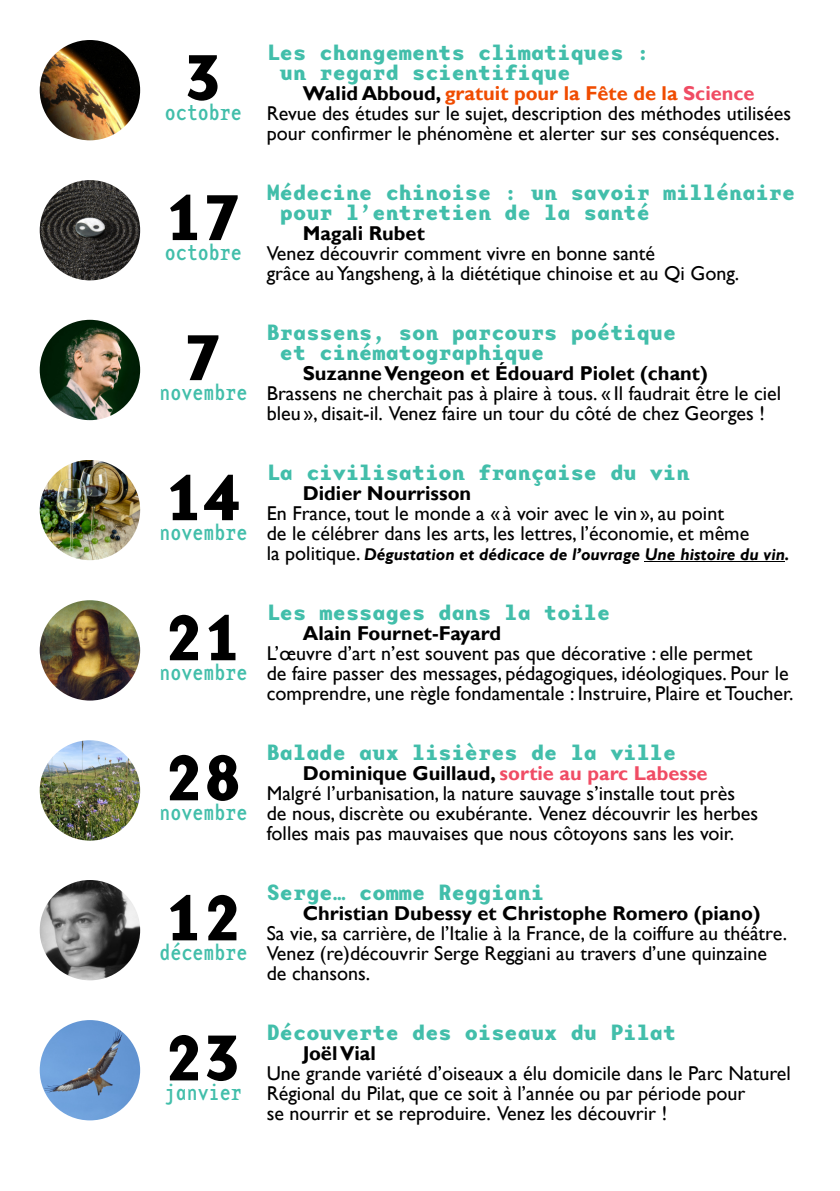
<style>
.page{position:relative;width:840px;height:1191px;background:#fff}
.page>*{position:absolute;margin:0;border:0;box-sizing:border-box;transform-origin:0 0}
.t1{font:700 64px "Base Mono Wide";color:#000}
.t2{font:700 22px/20px "Base Mono Wide";color:#42beaa}
.t3{font:22px "Base Mono Narrow Reg";color:#42beaa}
.t4{font:20px/20px "Gill Sans";color:#000}
.t5{font:700 20px "Gill Sans";color:#000}
.t6{font:italic 700 17px "Gill Sans";color:#000}
.s1{font-weight:700}
.s2{font-weight:700;color:#f04c00}
.s3{font-weight:700;color:#f04c64}
.s4{font-weight:400;font-style:normal;font-size:20px}
</style>
<div class="page">
<img style="left:40px;top:40px;width:100px;height:100px;border-radius:50%">
<img style="left:40px;top:600px;width:100px;height:100px;border-radius:50%">
<img style="left:40px;top:320px;width:100px;height:100px;border-radius:50%">
<img style="left:40px;top:880px;width:100px;height:100px;border-radius:50%">
<img style="left:40px;top:180px;width:100px;height:100px;border-radius:50%">
<img style="left:40px;top:740px;width:100px;height:100px;border-radius:50%">
<img style="left:40px;top:460px;width:100px;height:100px;border-radius:50%">
<img style="left:40px;top:1020px;width:100px;height:100px;border-radius:50%">
<hr style="left:644px;top:561px;width:140px;height:1px;background:#000">
<h1 class="t1" style="left:184px;top:55px;width:40px">3</h1>
<p class="t3" style="left:165px;top:104px;width:78px">octobre</p>
<h1 class="t1" style="left:165px;top:195px;width:78px">17</h1>
<p class="t3" style="left:165px;top:244px;width:78px">octobre</p>
<h1 class="t1" style="left:184px;top:335px;width:40px">7</h1>
<p class="t3" style="left:159px;top:384px;width:89px">novembre</p>
<h1 class="t1" style="left:165px;top:475px;width:78px">14</h1>
<p class="t3" style="left:159px;top:524px;width:89px">novembre</p>
<h1 class="t1" style="left:165px;top:615px;width:78px">21</h1>
<p class="t3" style="left:159px;top:664px;width:89px">novembre</p>
<h1 class="t1" style="left:165px;top:755px;width:78px">28</h1>
<p class="t3" style="left:159px;top:804px;width:89px">novembre</p>
<h1 class="t1" style="left:165px;top:895px;width:78px">12</h1>
<p class="t3" style="left:159px;top:944px;width:89px">décembre</p>
<h1 class="t1" style="left:165px;top:1035px;width:78px">23</h1>
<p class="t3" style="left:165px;top:1084px;width:78px">janvier</p>
<p class="t2" style="left:280px;top:45px;width:371px;text-indent:-13px">Les changements climatiques : un regard scientifique</p>
<p class="t4" style="left:266px;top:85px;width:525px;text-align:center"><span class="s1">Walid Abboud,</span> <span class="s2">gratuit pour la Fête de la</span> <span class="s3">Science<br></span>Revue des études sur le sujet, description des méthodes utilisées pour confirmer le phénomène et alerter sur ses conséquences.</p>
<p class="t2" style="left:280px;top:185px;width:516px;text-indent:-13px">Médecine chinoise : un savoir millénaire pour l’entretien de la santé</p>
<p class="t5" style="left:302px;top:226px;width:123px">Magali Rubet</p>
<p class="t4" style="left:266px;top:245px;width:474px">Venez découvrir comment vivre en bonne santé<br>grâce au Yangsheng, à la diététique chinoise et au Qi Gong.</p>
<p class="t2" style="left:280px;top:325px;width:398px;text-indent:-13px">Brassens, son parcours poétique et cinématographique</p>
<p class="t5" style="left:302px;top:366px;width:406px">Suzanne Vengeon et Édouard Piolet (chant)</p>
<p class="t4" style="left:266px;top:385px;width:515px">Brassens ne cherchait pas à plaire à tous. « Il faudrait être le ciel bleu », disait-il. Venez faire un tour du côté de chez Georges !</p>
<p class="t2" style="left:266px;top:465px;width:424px">La civilisation française du vin</p>
<p class="t5" style="left:302px;top:486px;width:170px">Didier Nourrisson</p>
<p class="t4" style="left:266px;top:505px;width:484px">En France, tout le monde a « à voir avec le vin », au point<br>de le célébrer dans les arts, les lettres, l’économie, et même</p>
<p class="t6" style="left:266px;top:548px;width:524px"><span class="s4">la politique.</span> Dégustation et dédicace de l’ouvrage Une histoire du vin.</p>
<p class="t2" style="left:266px;top:605px;width:345px">Les messages dans la toile</p>
<p class="t5" style="left:302px;top:626px;width:200px">Alain Fournet-Fayard</p>
<p class="t4" style="left:266px;top:645px;width:528px">L’œuvre d’art n’est souvent pas que décorative : elle permet<br>de faire passer des messages, pédagogiques, idéologiques. Pour le comprendre, une règle fondamentale : Instruire, Plaire et Toucher.</p>
<p class="t2" style="left:266px;top:745px;width:411px">Balade aux lisières de la ville</p>
<p class="t4" style="left:266px;top:765px;width:492px;text-indent:36px"><span class="s1">Dominique Guillaud,</span> <span class="s3">sortie au parc Labesse </span>Malgré l’urbanisation, la nature sauvage s’installe tout près de nous, discrète ou exubérante. Venez découvrir les herbes folles mais pas mauvaises que nous côtoyons sans les voir.</p>
<p class="t2" style="left:266px;top:885px;width:279px">Serge… comme Reggiani</p>
<p class="t5" style="left:302px;top:906px;width:459px">Christian Dubessy et Christophe Romero (piano)</p>
<p class="t4" style="left:266px;top:925px;width:521px">Sa vie, sa carrière, de l’Italie à la France, de la coiffure au théâtre.<br>Venez (re)découvrir Serge Reggiani au travers d’une quinzaine de chansons.</p>
<p class="t2" style="left:266px;top:1025px;width:411px">Découverte des oiseaux du Pilat</p>
<p class="t5" style="left:302px;top:1046px;width:74px">Joël Vial</p>
<p class="t4" style="left:266px;top:1065px;width:525px">Une grande variété d’oiseaux a élu domicile dans le Parc Naturel<br>Régional du Pilat, que ce soit à l’année ou par période pour<br>se nourrir et se reproduire. Venez les découvrir !</p>
</div>
